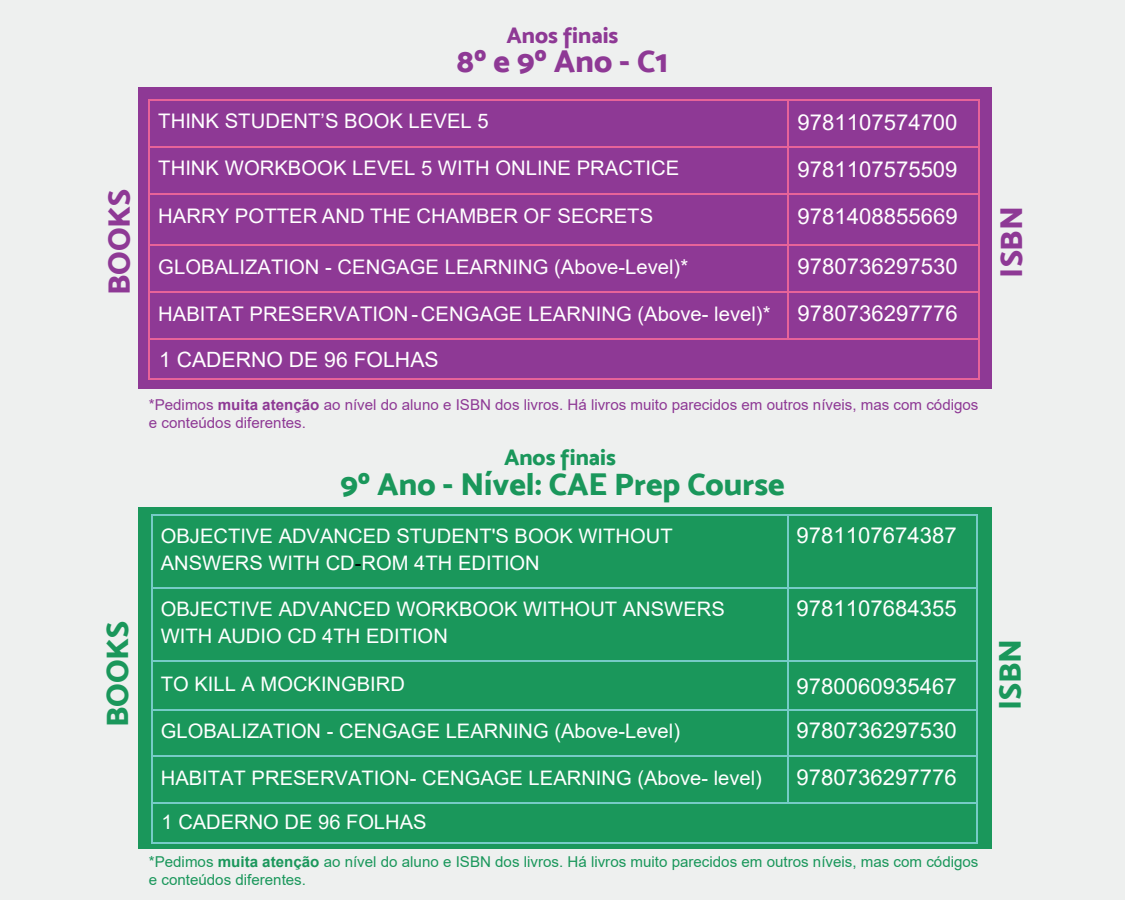
<style>
.page{position:relative;width:1125px;height:900px;background:#eef0ef}
.page>*{position:absolute;margin:0;border:0;box-sizing:border-box;transform-origin:0 0}
.t1{font:31.5px "Mosk Extra Bold 800";color:#1a975b}
.t2{font:31.5px "Mosk Extra Bold 800";color:#8e3995}
.t3{font:22.5px "Mosk Extra Bold 800";color:#8e3995}
.t4{font:22.5px "Mosk Extra Bold 800";color:#1a975b}
.t5{font:21.9px "Arial";color:#fff}
.t6{font:21.15px "Arial";color:#fff}
.t7{font:20.1px "Arial";color:#fff}
.t8{font:19.95px/26.4px "Arial";color:#fff}
.t9{font:15px/18px "Arial";color:#8e3995}
.t10{font:15px/18px "Arial";color:#1a975b}
.s1{font-size:21.9px}
.s2{font-weight:700}
.s3{color:#000001}
</style>
<div class="page">
<div style="left:138px;top:87px;width:854px;height:301px;background:#8e3995"></div>
<svg style="left:148px;top:99px;width:2px;height:11px"></svg>
<hr style="left:150px;top:99px;width:638px;height:1px;background:#e76399">
<hr style="left:789px;top:99px;width:189px;height:1px;background:#e76399">
<svg style="left:978px;top:99px;width:2px;height:11px"></svg>
<hr style="left:148px;top:110px;width:2px;height:36px;background:#e76399">
<hr style="left:788px;top:110px;width:1px;height:36px;background:#e76399">
<hr style="left:978px;top:110px;width:2px;height:36px;background:#e76399">
<svg style="left:148px;top:146px;width:2px;height:11px"></svg>
<hr style="left:150px;top:146px;width:638px;height:2px;background:#e76399">
<hr style="left:789px;top:146px;width:189px;height:2px;background:#e76399">
<svg style="left:978px;top:146px;width:2px;height:11px"></svg>
<hr style="left:148px;top:157px;width:2px;height:36px;background:#e76399">
<hr style="left:788px;top:157px;width:1px;height:36px;background:#e76399">
<hr style="left:978px;top:157px;width:2px;height:36px;background:#e76399">
<svg style="left:148px;top:193px;width:2px;height:11px"></svg>
<hr style="left:150px;top:193px;width:638px;height:2px;background:#e76399">
<hr style="left:789px;top:193px;width:189px;height:2px;background:#e76399">
<svg style="left:978px;top:193px;width:2px;height:11px"></svg>
<hr style="left:148px;top:204px;width:2px;height:40px;background:#e76399">
<hr style="left:788px;top:204px;width:1px;height:40px;background:#e76399">
<hr style="left:978px;top:204px;width:2px;height:40px;background:#e76399">
<svg style="left:148px;top:244px;width:2px;height:11px"></svg>
<hr style="left:150px;top:244px;width:638px;height:2px;background:#e76399">
<hr style="left:789px;top:244px;width:189px;height:2px;background:#e76399">
<svg style="left:978px;top:244px;width:2px;height:11px"></svg>
<hr style="left:148px;top:255px;width:2px;height:36px;background:#e76399">
<hr style="left:788px;top:255px;width:1px;height:36px;background:#e76399">
<hr style="left:978px;top:255px;width:2px;height:36px;background:#e76399">
<svg style="left:148px;top:291px;width:2px;height:11px"></svg>
<hr style="left:150px;top:291px;width:638px;height:2px;background:#e76399">
<hr style="left:789px;top:291px;width:189px;height:2px;background:#e76399">
<svg style="left:978px;top:291px;width:2px;height:11px"></svg>
<hr style="left:148px;top:302px;width:2px;height:36px;background:#e76399">
<hr style="left:788px;top:302px;width:1px;height:36px;background:#e76399">
<hr style="left:978px;top:302px;width:2px;height:36px;background:#e76399">
<hr style="left:150px;top:338px;width:638px;height:2px;background:#e76399">
<hr style="left:789px;top:338px;width:189px;height:2px;background:#e76399">
<hr style="left:148px;top:340px;width:2px;height:38px;background:#e76399">
<hr style="left:150px;top:378px;width:828px;height:2px;background:#e76399">
<hr style="left:978px;top:340px;width:2px;height:38px;background:#e76399">
<div style="left:138px;top:507px;width:854px;height:342px;background:#1a975b"></div>
<svg style="left:151px;top:514px;width:2px;height:11px"></svg>
<hr style="left:153px;top:514px;width:634px;height:2px;background:#76cbc7">
<hr style="left:788px;top:514px;width:189px;height:2px;background:#76cbc7">
<hr style="left:151px;top:525px;width:2px;height:62px;background:#76cbc7">
<hr style="left:787px;top:525px;width:1px;height:62px;background:#76cbc7">
<hr style="left:977px;top:525px;width:1px;height:62px;background:#76cbc7">
<svg style="left:151px;top:587px;width:2px;height:11px"></svg>
<hr style="left:153px;top:587px;width:634px;height:2px;background:#76cbc7">
<hr style="left:788px;top:587px;width:189px;height:2px;background:#76cbc7">
<hr style="left:151px;top:598px;width:2px;height:62px;background:#76cbc7">
<hr style="left:787px;top:598px;width:1px;height:62px;background:#76cbc7">
<hr style="left:977px;top:598px;width:1px;height:62px;background:#76cbc7">
<svg style="left:151px;top:660px;width:2px;height:11px"></svg>
<hr style="left:153px;top:660px;width:634px;height:1px;background:#76cbc7">
<hr style="left:788px;top:660px;width:189px;height:1px;background:#76cbc7">
<hr style="left:151px;top:671px;width:2px;height:38px;background:#76cbc7">
<hr style="left:787px;top:671px;width:1px;height:38px;background:#76cbc7">
<hr style="left:977px;top:671px;width:1px;height:38px;background:#76cbc7">
<svg style="left:151px;top:709px;width:2px;height:11px"></svg>
<hr style="left:153px;top:709px;width:634px;height:1px;background:#76cbc7">
<hr style="left:788px;top:709px;width:189px;height:1px;background:#76cbc7">
<hr style="left:151px;top:720px;width:2px;height:35px;background:#76cbc7">
<hr style="left:787px;top:720px;width:1px;height:35px;background:#76cbc7">
<hr style="left:977px;top:720px;width:1px;height:35px;background:#76cbc7">
<svg style="left:151px;top:755px;width:2px;height:11px"></svg>
<hr style="left:153px;top:755px;width:634px;height:2px;background:#76cbc7">
<hr style="left:788px;top:755px;width:189px;height:2px;background:#76cbc7">
<hr style="left:151px;top:766px;width:2px;height:36px;background:#76cbc7">
<hr style="left:787px;top:766px;width:1px;height:36px;background:#76cbc7">
<hr style="left:977px;top:766px;width:1px;height:36px;background:#76cbc7">
<hr style="left:153px;top:802px;width:634px;height:1px;background:#76cbc7">
<hr style="left:788px;top:802px;width:189px;height:1px;background:#76cbc7">
<hr style="left:151px;top:804px;width:2px;height:38px;background:#76cbc7">
<hr style="left:153px;top:842px;width:824px;height:1px;background:#76cbc7">
<hr style="left:977px;top:804px;width:1px;height:38px;background:#76cbc7">
<h1 class="t2" style="left:100px;top:295px;width:108px;rotate:-90deg">BOOKS</h1>
<h1 class="t1" style="left:98px;top:727px;width:108px;rotate:-90deg">BOOKS</h1>
<p class="t3" style="left:507px;top:22px;width:113px">Anos finais</p>
<h1 class="t2" style="left:457px;top:41px;width:213px">8º e 9º Ano - C1</h1>
<p class="t7" style="left:158px;top:107px;width:332px">THINK STUDENT’S BOOK LEVEL 5</p>
<p class="t5" style="left:798px;top:107px;width:161px">9781107574700</p>
<p class="t7" style="left:158px;top:155px;width:523px">THINK WORKBOOK LEVEL 5 WITH ONLINE PRACTICE</p>
<p class="t5" style="left:798px;top:154px;width:161px">9781107575509</p>
<p class="t7" style="left:158px;top:202px;width:496px">HARRY POTTER AND THE CHAMBER OF SECRETS</p>
<p class="t5" style="left:798px;top:201px;width:162px">9781408855669</p>
<p class="t7" style="left:158px;top:253px;width:531px">GLOBALIZATION - CENGAGE LEARNING (Above-Level)*</p>
<p class="t5" style="left:798px;top:251px;width:162px">9780736297530</p>
<p class="t7" style="left:158px;top:300px;width:801px">HABITAT PRESERVATION -CENGAGE LEARNING (Above- level)* <span class="s1">9780736297776</span></p>
<p class="t6" style="left:159px;top:345px;width:281px">1 CADERNO DE 96 FOLHAS</p>
<p class="t9" style="left:149px;top:395px;width:831px">*Pedimos <span class="s2">muita atenção</span> ao nível do aluno e ISBN dos livros. Há livros muito parecidos em outros níveis, mas com códigos e conteúdos diferentes.</p>
<p class="t4" style="left:504px;top:443px;width:113px">Anos finais</p>
<h1 class="t1" style="left:340px;top:464px;width:446px">9º Ano - Nível: CAE Prep Course</h1>
<p class="t8" style="left:161px;top:523px;width:513px">OBJECTIVE ADVANCED STUDENT'S BOOK WITHOUT<br>ANSWERS WITH CD<span class="s3">-</span>ROM 4TH EDITION</p>
<p class="t5" style="left:797px;top:521px;width:162px">9781107674387</p>
<p class="t8" style="left:161px;top:596px;width:566px">OBJECTIVE ADVANCED WORKBOOK WITHOUT ANSWERS<br>WITH AUDIO CD 4TH EDITION</p>
<p class="t5" style="left:797px;top:594px;width:162px">9781107684355</p>
<p class="t8" style="left:161px;top:671px;width:246px">TO KILL A MOCKINGBIRD</p>
<p class="t5" style="left:797px;top:671px;width:162px">9780060935467</p>
<p class="t8" style="left:161px;top:718px;width:521px">GLOBALIZATION - CENGAGE LEARNING (Above-Level)</p>
<p class="t5" style="left:797px;top:715px;width:162px">9780736297530</p>
<p class="t8" style="left:161px;top:764px;width:603px">HABITAT PRESERVATION- CENGAGE LEARNING (Above- level)</p>
<p class="t5" style="left:797px;top:762px;width:162px">9780736297776</p>
<p class="t8" style="left:162px;top:809px;width:267px">1 CADERNO DE 96 FOLHAS</p>
<p class="t10" style="left:149px;top:853px;width:831px">*Pedimos <span class="s2">muita atenção</span> ao nível do aluno e ISBN dos livros. Há livros muito parecidos em outros níveis, mas com códigos e conteúdos diferentes.</p>
<h1 class="t2" style="left:992px;top:278px;width:73px;rotate:-90deg">ISBN</h1>
<h1 class="t1" style="left:991px;top:710px;width:73px;rotate:-90deg">ISBN</h1>
</div>
